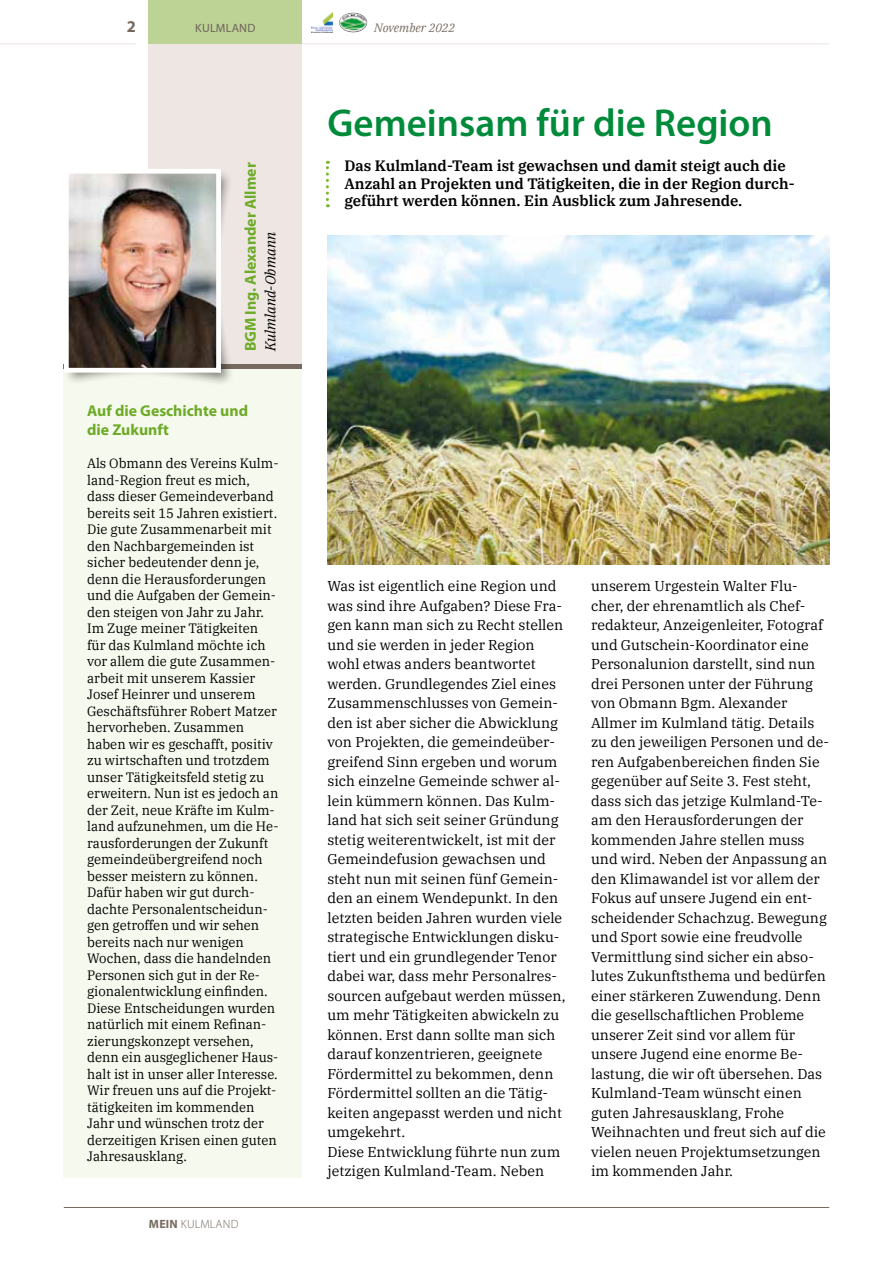
<style>
.page{position:relative;width:893px;height:1263px;background:#fff}
.page>*{position:absolute;margin:0;border:0;box-sizing:border-box;transform-origin:0 0}
.t1{font:600 39px "Myriad Pro";color:#008b3b}
.t2{font:700 16.5px "Myriad Pro";color:#766a60}
.t3{font:700 15.75px/19.5px "Myriad Pro";color:#6eab28}
.t4{font:600 15px/17.2px "IBM Plex Serif";color:#000}
.t5{font:14.25px/19.5px "IBM Plex Serif";color:#000}
.t6{font:italic 14.25px "IBM Plex Serif";color:#000}
.t7{font:13.5px/16.5px "IBM Plex Serif";color:#000}
.t8{font:300 12px "Myriad Pro";letter-spacing:.02em;color:#766a60}
.t9{font:italic 12px "IBM Plex Serif";color:#766a60}
.t10{font:12px "Myriad Pro";letter-spacing:.02em;color:#70635d}
.s1{font-weight:700}
</style>
<div class="page">
<hr style="left:302px;top:43px;width:527px;height:1px;background:#ede6e3">
<hr style="left:0;top:43px;width:136px;height:1px;background:#ede6e3">
<hr style="left:64px;top:1207px;width:765px;height:1px;background:#766a60">
<img style="left:311px;top:13px;width:21px;height:20px">
<svg style="left:340px;top:13px;width:13px;height:7px"></svg>
<div style="left:149px;top:0;width:153px;height:44px;background:#bcd395"></div>
<img style="left:327px;top:235px;width:502px;height:329px">
<svg style="left:326px;top:161px;width:3px;height:46px"></svg>
<div style="left:149px;top:44px;width:153px;height:325px;background:#ede6e3"></div>
<hr style="left:64px;top:365px;width:238px;height:4px;background:#766a60">
<div style="left:64px;top:369px;width:238px;height:809px;background:#f6f9ed"></div>
<div style="left:61px;top:167px;width:174px;height:220px;background:#000;opacity:.5"></div>
<img style="left:70px;top:175px;width:145px;height:192px">
<div style="left:64px;top:169px;width:157px;height:204px;border:5px solid #fff"></div>
<p class="t2" style="left:127px;top:16px;width:11px">2</p>
<p class="t10" style="left:195px;top:21px;width:62px">KULMLAND</p>
<p class="t9" style="left:374px;top:19px;width:82px">November 2022</p>
<p class="t3" style="left:240px;top:351px;width:190px;rotate:-90deg">BGM Ing. Alexander Allmer</p>
<p class="t6" style="left:259px;top:351px;width:121px;rotate:-90deg">Kulmland-Obmann</p>
<p class="t3" style="left:87px;top:400px;width:162px">Auf die Geschichte und die Zukunft</p>
<p class="t7" style="left:87px;top:454px;width:193px">Als Obmann des Vereins Kulm&shy;land-Region freut es mich, dass dieser Gemeindeverband bereits seit 15 Jahren existiert.<br>Die gute Zusammenarbeit mit den Nachbargemeinden ist sicher bedeutender denn je, denn die Herausforderungen und die Aufgaben der Gemein&shy;den steigen von Jahr zu Jahr.<br>Im Zuge meiner Tätigkeiten für das Kulmland möchte ich vor allem die gute Zusammen&shy;arbeit mit unserem Kassier<br>Josef Heinrer und unserem<br>Geschäftsführer Robert Matzer hervorheben. Zusammen haben wir es geschafft, positiv zu wirtschaften und trotzdem unser Tätigkeitsfeld stetig zu erweitern. Nun ist es jedoch an der Zeit, neue Kräfte im Kulm&shy;land aufzunehmen, um die He&shy;rausforderungen der Zukunft gemeindeübergreifend noch besser meistern zu können.<br>Dafür haben wir gut durch&shy;dachte Personalentscheidun&shy;gen getroffen und wir sehen bereits nach nur wenigen<br>Wochen, dass die handelnden<br>Personen sich gut in der Re&shy;gionalentwicklung einfinden.<br>Diese Entscheidungen wurden natürlich mit einem Refinan&shy;zierungskonzept versehen, denn ein ausgeglichener Haus&shy;halt ist in unser aller Interesse.<br>Wir freuen uns auf die Projekt&shy;tätigkeiten im kommenden<br>Jahr und wünschen trotz der derzeitigen Krisen einen guten<br>Jahresausklang.</p>
<p class="t8" style="left:149px;top:1216px;width:91px"><span class="s1">MEIN</span> KULMLAND</p>
<h1 class="t1" style="left:327px;top:98px;width:447px">Gemeinsam für die Region</h1>
<p class="t4" style="left:344px;top:156px;width:452px">Das Kulmland-Team ist gewachsen und damit steigt auch die<br>Anzahl an Projekten und Tätigkeiten, die in der Region durch&shy;geführt werden können. Ein Ausblick zum Jahresende.</p>
<p class="t5" style="left:327px;top:575px;width:240px">Was ist eigentlich eine Region und was sind ihre Aufgaben? Diese Fra&shy;gen kann man sich zu Recht stellen und sie werden in jeder Region wohl etwas anders beantwortet werden. Grundlegendes Ziel eines<br>Zusammenschlusses von Gemein&shy;den ist aber sicher die Abwicklung von Projekten, die gemeindeüber&shy;greifend Sinn ergeben und worum sich einzelne Gemeinde schwer al&shy;lein kümmern können. Das Kulm&shy;land hat sich seit seiner Gründung stetig weiterentwickelt, ist mit der<br>Gemeindefusion gewachsen und steht nun mit seinen fünf Gemein&shy;den an einem Wendepunkt. In den letzten beiden Jahren wurden viele strategische Entwicklungen disku&shy;tiert und ein grundlegender Tenor dabei war, dass mehr Personalres&shy;sourcen aufgebaut werden müssen, um mehr Tätigkeiten abwickeln zu können. Erst dann sollte man sich darauf konzentrieren, geeignete<br>Fördermittel zu bekommen, denn<br>Fördermittel sollten an die Tätig&shy;keiten angepasst werden und nicht umgekehrt.<br>Diese Entwicklung führte nun zum jetzigen Kulmland-Team. Neben</p>
<p class="t5" style="left:591px;top:575px;width:240px">unserem Urgestein Walter Flu&shy;cher, der ehrenamtlich als Chef&shy;redakteur, Anzeigenleiter, Fotograf und Gutschein-Koordinator eine<br>Personalunion darstellt, sind nun drei Personen unter der Führung von Obmann Bgm. Alexander<br>Allmer im Kulmland tätig. Details zu den jeweiligen Personen und de&shy;ren Aufgabenbereichen finden Sie gegenüber auf Seite 3. Fest steht, dass sich das jetzige Kulmland-Te&shy;am den Herausforderungen der kommenden Jahre stellen muss und wird. Neben der Anpassung an den Klimawandel ist vor allem der<br>Fokus auf unsere Jugend ein ent&shy;scheidender Schachzug. Bewegung und Sport sowie eine freudvolle<br>Vermittlung sind sicher ein abso&shy;lutes Zukunftsthema und bedürfen einer stärkeren Zuwendung. Denn die gesellschaftlichen Probleme unserer Zeit sind vor allem für unsere Jugend eine enorme Be&shy;lastung, die wir oft übersehen. Das<br>Kulmland-Team wünscht einen guten Jahresausklang, Frohe<br>Weihnachten und freut sich auf die vielen neuen Projektumsetzungen im kommenden Jahr.</p>
</div>
